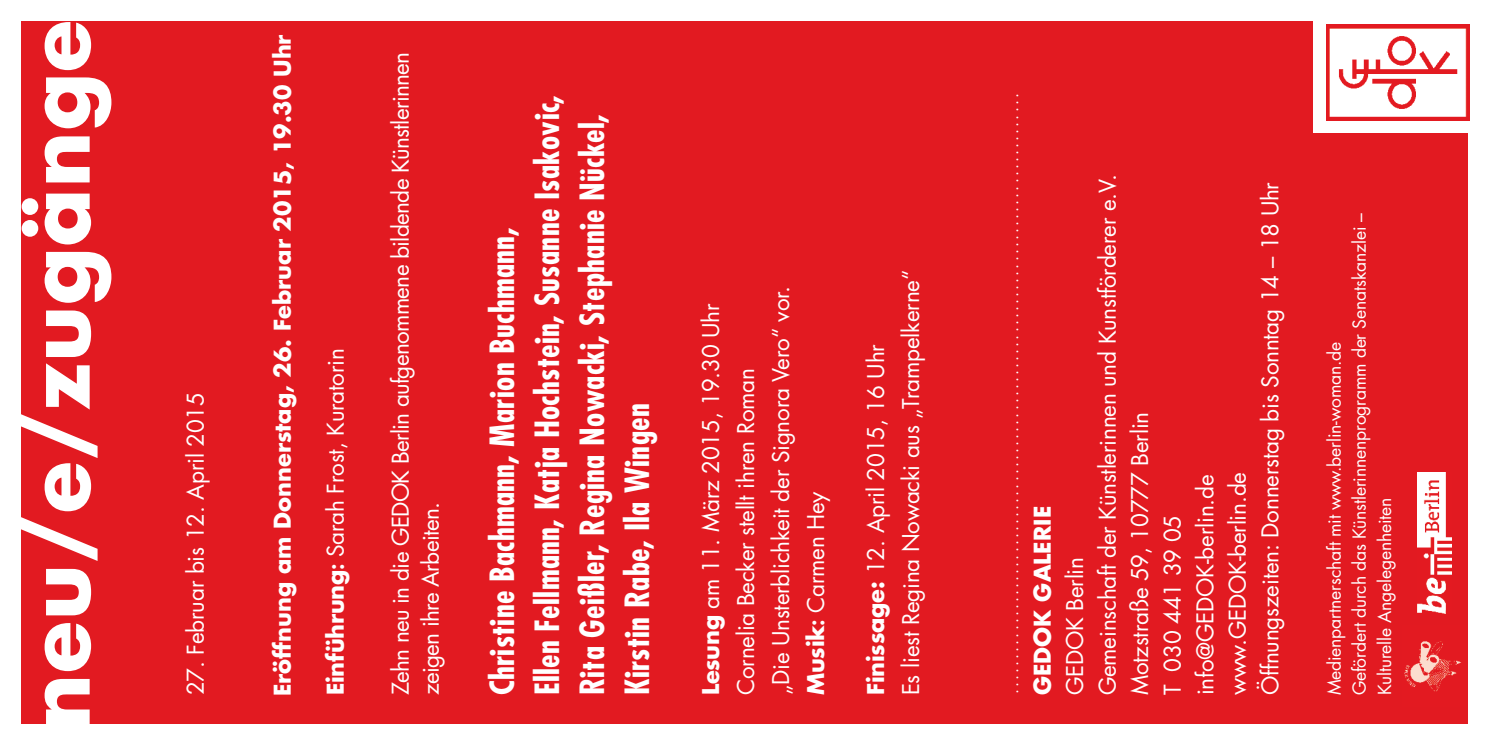
<style>
.page{position:relative;width:1489px;height:745px;background:#fff}
.page>*{position:absolute;margin:0;border:0;box-sizing:border-box;transform-origin:0 0}
.t1{font:700 85px "Futura Std";letter-spacing:.01em;color:#fff}
.t2{font:700 condensed 32.5px/45px "Futura Std";letter-spacing:.01em;color:#fff}
.t3{font:22.5px/32.5px "Futura Std";letter-spacing:-.01em;color:#fff}
.t4{font:300 22.5px "Futura Std";color:#fff}
.t5{font:22.5px/30px "Futura Std";letter-spacing:-.03em;color:#fff}
.t6{font:700 22.5px "Futura Std";color:#fff}
.t7{font:17.5px/25px "Futura Std";letter-spacing:-.01em;color:#fff}
.s1{font-weight:700}
.s2{font-weight:800}
</style>
<div class="page">
<div style="left:21px;top:21px;width:1446px;height:702px;background:#e21a21"></div>
<div style="left:1312px;top:0;width:174px;height:133px;background:#fff"></div>
<img style="left:1326px;top:24px;width:142px;height:97px">
<img style="left:1417px;top:472px;width:34px;height:141px">
<img style="left:1404px;top:641px;width:57px;height:51px">
<h1 class="t1" style="left:1px;top:729px;width:711px;rotate:-90deg">neu/e/zugänge</h1>
<p class="t3" style="left:179px;top:694px;width:304px;rotate:-90deg">27. Februar bis 12. April 2015</p>
<p class="t6" style="left:267px;top:696px;width:663px;rotate:-90deg">Eröffnung am Donnerstag, 26. Februar 2015, 19.30 Uhr</p>
<p class="t3" style="left:319px;top:694px;width:348px;rotate:-90deg"><span class="s1">Einführung</span><span class="s2">:</span> Sarah Frost, Kuratorin</p>
<p class="t5" style="left:386px;top:694px;width:644px;rotate:-90deg">Zehn neu in die GEDOK Berlin aufgenommene bildende Künstlerinnen zeigen ihre Arbeiten.</p>
<h2 class="t2" style="left:479px;top:694px;width:602px;rotate:-90deg">Christine Bachmann, Marion Buchmann,<br>Ellen Fellmann, Katja Hochstein, Susanne Isakovic, Rita Geißler, Regina Nowacki, Stephanie Nückel, Kirstin Rabe, Ila Wingen</h2>
<p class="t3" style="left:693px;top:694px;width:410px;line-height:35px;rotate:-90deg"><span class="s1">Lesung</span> am 11. März 2015, 19.30 Uhr<br>Cornelia Becker stellt ihren Roman<br>„Die Unsterblichkeit der Signora Vero“ vor.<br><span class="s1">Musik</span><span class="s2">:</span> Carmen Hey</p>
<p class="t3" style="left:858px;top:694px;width:426px;line-height:35px;rotate:-90deg"><span class="s1">Finissage:</span> 12. April 2015, 16 Uhr<br>Es liest Regina Nowacki aus „Trampelkerne“</p>
<p class="t4" style="left:996px;top:694px;width:604px;rotate:-90deg">.....................................................................................</p>
<p class="t6" style="left:1027px;top:694px;width:191px;rotate:-90deg">GEDOK GALERIE</p>
<p class="t3" style="left:1058px;top:694px;width:522px;rotate:-90deg">GEDOK Berlin<br>Gemeinschaft der Künstlerinnen und Kunstförderer e.V.<br>Motzstraße 59, 10777 Berlin<br>T 030 441 39 05<br>info@GEDOK-berlin.de<br>www.GEDOK-berlin.de<br>Öffnungszeiten: Donnerstag bis Sonntag 14 – 18 Uhr</p>
<p class="t7" style="left:1321px;top:694px;width:483px;rotate:-90deg">Medienpartnerschaft mit www.berlin-woman.de<br>Gefördert durch das Künstlerinnenprogramm der Senatskanzlei –<br>Kulturelle Angelegenheiten</p>
</div>
